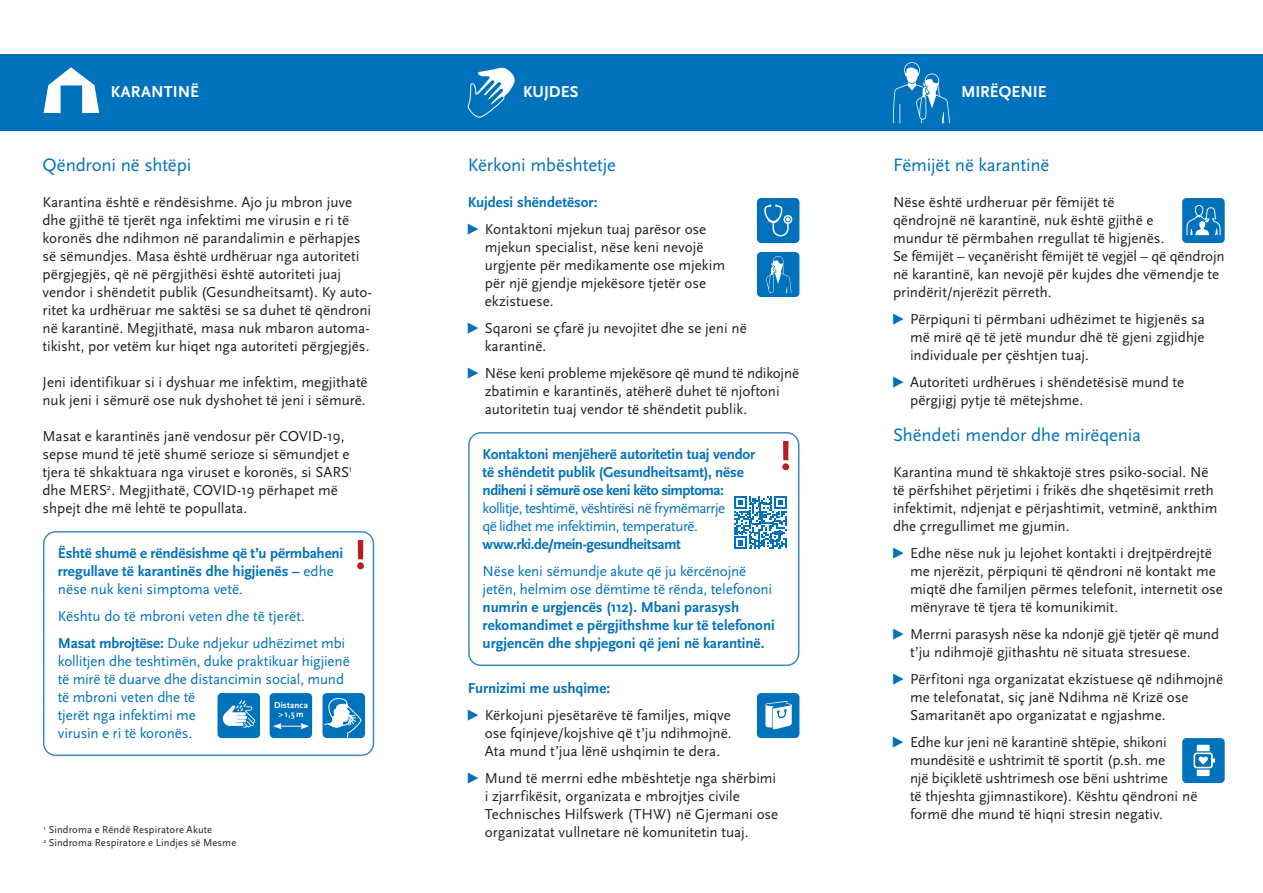
<style>
.page{position:relative;width:1263px;height:893px;background:#fff}
.page>*{position:absolute;margin:0;border:0;box-sizing:border-box;transform-origin:0 0}
.SUBLINE{font:18.75px "Scala Sans Pro";letter-spacing:-.01em;color:#0072bc}
.BALKEN_HEAD{font:700 16.5px "Scala Sans Pro";color:#fff}
.BULLETS{font:15px/18px "Scala Sans Pro";color:#231f20}
.COPY{font:15px/18px "Scala Sans Pro";color:#231f20}
.KASTEN{font:700 15px/18px "Scala Sans Pro";letter-spacing:-.01em;color:#0072bc}
.KASTEN-2{font:15px/18px "Scala Sans Pro";letter-spacing:-.01em;color:#0072bc}
.COPY-2{font:700 15px "Scala Sans Pro";letter-spacing:-.005em;color:#0072bc}
.COPY-3{font:10.5px "Scala Sans Pro";letter-spacing:.01em;color:#231f20}
.t1{font:700 9px/9px "Scala Sans";letter-spacing:.02em;color:#fff;text-align:center}
.s1{font-weight:400}
.s2{font-weight:700}
.s3{color:#0072bc}
</style>
<div class="page">
<div style="left:0;top:54px;width:1263px;height:77px;background:#0072bc"></div>
<svg style="left:44px;top:67px;width:55px;height:46px"></svg>
<svg style="left:782px;top:441px;width:7px;height:29px"></svg>
<div style="left:468px;top:432px;width:331px;height:234px;border:2px solid #3d88c8;border-radius:12px"></div>
<svg style="left:467px;top:67px;width:48px;height:51px"></svg>
<svg style="left:893px;top:62px;width:57px;height:61px"></svg>
<svg style="left:734px;top:496px;width:53px;height:53px"></svg>
<div style="left:757px;top:198px;width:42px;height:45px;background:#0072bc;border-radius:4px"></div>
<svg style="left:764px;top:204px;width:29px;height:33px"></svg>
<div style="left:757px;top:693px;width:42px;height:45px;background:#0072bc;border-radius:4px"></div>
<svg style="left:765px;top:701px;width:27px;height:28px"></svg>
<div style="left:1182px;top:738px;width:43px;height:45px;background:#0072bc;border-radius:4px"></div>
<svg style="left:1193px;top:745px;width:22px;height:31px"></svg>
<div style="left:757px;top:252px;width:42px;height:45px;background:#0072bc;border-radius:4px"></div>
<svg style="left:766px;top:256px;width:25px;height:37px"></svg>
<div style="left:1182px;top:198px;width:43px;height:45px;background:#0072bc;border-radius:4px"></div>
<svg style="left:1186px;top:205px;width:34px;height:31px"></svg>
<svg style="left:357px;top:540px;width:7px;height:29px"></svg>
<div style="left:43px;top:531px;width:331px;height:225px;border:2px solid #3d88c8;border-radius:12px"></div>
<div style="left:217px;top:693px;width:43px;height:45px;background:#0072bc;border-radius:4px"></div>
<svg style="left:223px;top:700px;width:32px;height:28px"></svg>
<div style="left:270px;top:693px;width:42px;height:45px;background:#0072bc;border-radius:4px"></div>
<svg style="left:273px;top:723px;width:36px;height:6px"></svg>
<div style="left:323px;top:693px;width:42px;height:45px;background:#0072bc;border-radius:4px"></div>
<svg style="left:324px;top:698px;width:38px;height:40px"></svg>
<p class="BALKEN_HEAD" style="left:111px;top:82px;width:90px">KARANTINË</p>
<p class="SUBLINE" style="left:43px;top:154px;width:150px">Qëndroni në shtëpi</p>
<p class="COPY" style="left:43px;top:193px;width:331px">Karantina është e rëndësishme. Ajo ju mbron juve dhe gjithë të tjerët nga infektimi me virusin e ri të koronës dhe ndihmon në parandalimin e përhapjes së sëmundjes. Masa është urdhëruar nga autoriteti përgjegjës, që në përgjithësi është autoriteti juaj vendor i shëndetit publik (Gesundheitsamt). Ky auto&shy;ritet ka urdhëruar me saktësi se sa duhet të qëndroni në karantinë. Megjithatë, masa nuk mbaron automa&shy;tikisht, por vetëm kur hiqet nga autoriteti përgjegjës.</p>
<p class="COPY" style="left:43px;top:373px;width:327px">Jeni identifikuar si i dyshuar me infektim, megjithatë nuk jeni i sëmurë ose nuk dyshohet të jeni i sëmurë.</p>
<p class="COPY" style="left:43px;top:427px;width:311px">Masat e karantinës janë vendosur për COVID-19, sepse mund të jetë shumë serioze si sëmundjet e tjera të shkaktuara nga viruset e koronës, si SARS<sup>1 </sup>dhe MERS<sup>2</sup>. Megjithatë, COVID-19 përhapet më shpejt dhe më lehtë te popullata.</p>
<p class="KASTEN" style="left:58px;top:544px;width:287px">Është shumë e rëndësishme që t’u përmbaheni rregullave të karantinës dhe higjienës – <span class="s1">edhe nëse nuk keni simptoma vetë.</span></p>
<p class="KASTEN-2" style="left:58px;top:607px;width:249px">Kështu do të mbroni veten dhe të tjerët.</p>
<p class="KASTEN-2" style="left:58px;top:634px;width:293px"><span class="s2">Masat mbrojtëse:</span> Duke ndjekur udhëzimet mbi kollitjen dhe teshtimën, duke praktikuar higjienë të mirë të duarve dhe distancimin social, mund të mbroni veten dhe të<br>tjerët nga infektimi me<br>virusin e ri të koronës.</p>
<p class="t1" style="left:274px;top:700px;width:35px">Distanca &gt; 1,5m</p>
<p class="COPY-3" style="left:44px;top:824px;width:170px"><sup>1</sup> Sindroma e Rëndë Respiratore Akute</p>
<p class="COPY-3" style="left:44px;top:836px;width:194px"><sup>2</sup> Sindroma Respiratore e Lindjes së Mesme</p>
<p class="BALKEN_HEAD" style="left:523px;top:82px;width:57px">KUJDES</p>
<p class="SUBLINE" style="left:468px;top:154px;width:150px">Kërkoni mbështetje</p>
<p class="COPY-2" style="left:468px;top:194px;width:131px">Kujdesi shëndetësor:</p>
<p class="BULLETS" style="left:485px;top:220px;width:242px;text-indent:-20px"><span class="s3">▶</span> Kontaktoni mjekun tuaj parësor ose mjekun specialist, nëse keni nevojë urgjente për medikamente ose mjekim për një gjendje mjekësore tjetër ose ekzistuese.</p>
<p class="BULLETS" style="left:485px;top:319px;width:263px;text-indent:-20px"><span class="s3">▶</span> Sqaroni se çfarë ju nevojitet dhe se jeni në karantinë.</p>
<p class="BULLETS" style="left:485px;top:364px;width:316px;text-indent:-20px"><span class="s3">▶</span> Nëse keni probleme mjekësore që mund të ndikojnë zbatimin e karantinës, atëherë duhet të njoftoni autoritetin tuaj vendor të shëndetit publik.</p>
<p class="KASTEN" style="left:483px;top:445px;width:274px">Kontaktoni menjëherë autoritetin tuaj vendor të shëndetit publik (Gesundheitsamt), nëse ndiheni i sëmurë ose keni këto simptoma: <span class="s1">kollitje, teshtimë, vështirësi në frymëmarrje<br>që lidhet me infektimin, temperaturë. </span>www.rki.de/mein-gesundheitsamt</p>
<p class="KASTEN" style="left:483px;top:562px;width:294px"><span class="s1">Nëse keni sëmundje akute që ju kërcënojnë jetën, helmim ose dëmtime të rënda, telefononi </span>numrin e urgjencës (112). Mbani parasysh rekomandimet e përgjithshme kur të telefononi urgjencën dhe shpjegoni që jeni në karantinë.</p>
<p class="COPY-2" style="left:468px;top:680px;width:144px">Furnizimi me ushqime:</p>
<p class="BULLETS" style="left:485px;top:706px;width:248px;text-align:justify;text-indent:-20px"><span class="s3">▶</span> Kërkojuni pjesëtarëve të familjes, miqve ose fqinjeve/kojshive që t’ju ndihmojnë.<br>Ata mund t’jua lënë ushqimin te dera.</p>
<p class="BULLETS" style="left:485px;top:769px;width:295px;text-indent:-20px"><span class="s3">▶</span> Mund të merrni edhe mbështetje nga shërbimi i zjarrfikësit, organizata e mbrojtjes civile Technisches Hilfswerk (THW) në Gjermani ose organizatat vullnetare në komunitetin tuaj.</p>
<p class="BALKEN_HEAD" style="left:961px;top:82px;width:87px">MIRËQENIE</p>
<p class="SUBLINE" style="left:893px;top:154px;width:158px">Fëmijët në karantinë</p>
<p class="COPY" style="left:893px;top:193px;width:333px">Nëse është urdheruar për fëmijët të<br>qëndrojnë në karantinë, nuk është gjithë e<br>mundur të përmbahen rregullat të higjenës.<br>Se fëmijët – veçanërisht fëmijët të vegjël – që qëndrojn në karantinë, kan nevojë për kujdes dhe vëmendje te prindërit/njerëzit përreth.</p>
<p class="BULLETS" style="left:910px;top:310px;width:296px;text-align:justify;text-indent:-20px"><span class="s3">▶</span> Përpiquni ti përmbani udhëzimet te higjenës sa më mirë që të jetë mundur dhë të gjeni zgjidhje individuale per çështjen tuaj.</p>
<p class="BULLETS" style="left:910px;top:373px;width:276px;text-indent:-20px"><span class="s3">▶</span> Autoriteti urdhërues i shëndetësisë mund te përgjigj pytje të mëtejshme.</p>
<p class="SUBLINE" style="left:893px;top:424px;width:249px">Shëndeti mendor dhe mirëqenia</p>
<p class="COPY" style="left:893px;top:463px;width:326px">Karantina mund të shkaktojë stres psiko-social. Në të përfshihet përjetimi i frikës dhe shqetësimit rreth infektimit, ndjenjat e përjashtimit, vetminë, ankthim dhe çrregullimet me gjumin.</p>
<p class="BULLETS" style="left:910px;top:544px;width:314px;text-indent:-20px"><span class="s3">▶</span> Edhe nëse nuk ju lejohet kontakti i drejtpërdrejtë me njerëzit, përpiquni të qëndroni në kontakt me miqtë dhe familjen përmes telefonit, internetit ose mënyrave të tjera të komunikimit.</p>
<p class="BULLETS" style="left:890px;top:625px;width:330px;text-align:center"><span class="s3">▶</span> Merrni parasysh nëse ka ndonjë gjë tjetër që mund t’ju ndihmojë gjithashtu në situata stresuese.</p>
<p class="BULLETS" style="left:910px;top:670px;width:315px;text-indent:-20px"><span class="s3">▶</span> Përfitoni nga organizatat ekzistuese që ndihmojnë me telefonatat, siç janë Ndihma në Krizë ose<br>Samaritanët apo organizatat e ngjashme.</p>
<p class="BULLETS" style="left:910px;top:733px;width:289px;text-indent:-20px"><span class="s3">▶</span> Edhe kur jeni në karantinë shtëpie, shikoni mundësitë e ushtrimit të sportit (p.sh. me<br>një biçikletë ushtrimesh ose bëni ushtrime<br>të thjeshta gjimnastikore). Kështu qëndroni në formë dhe mund të hiqni stresin negativ.</p>
</div>
